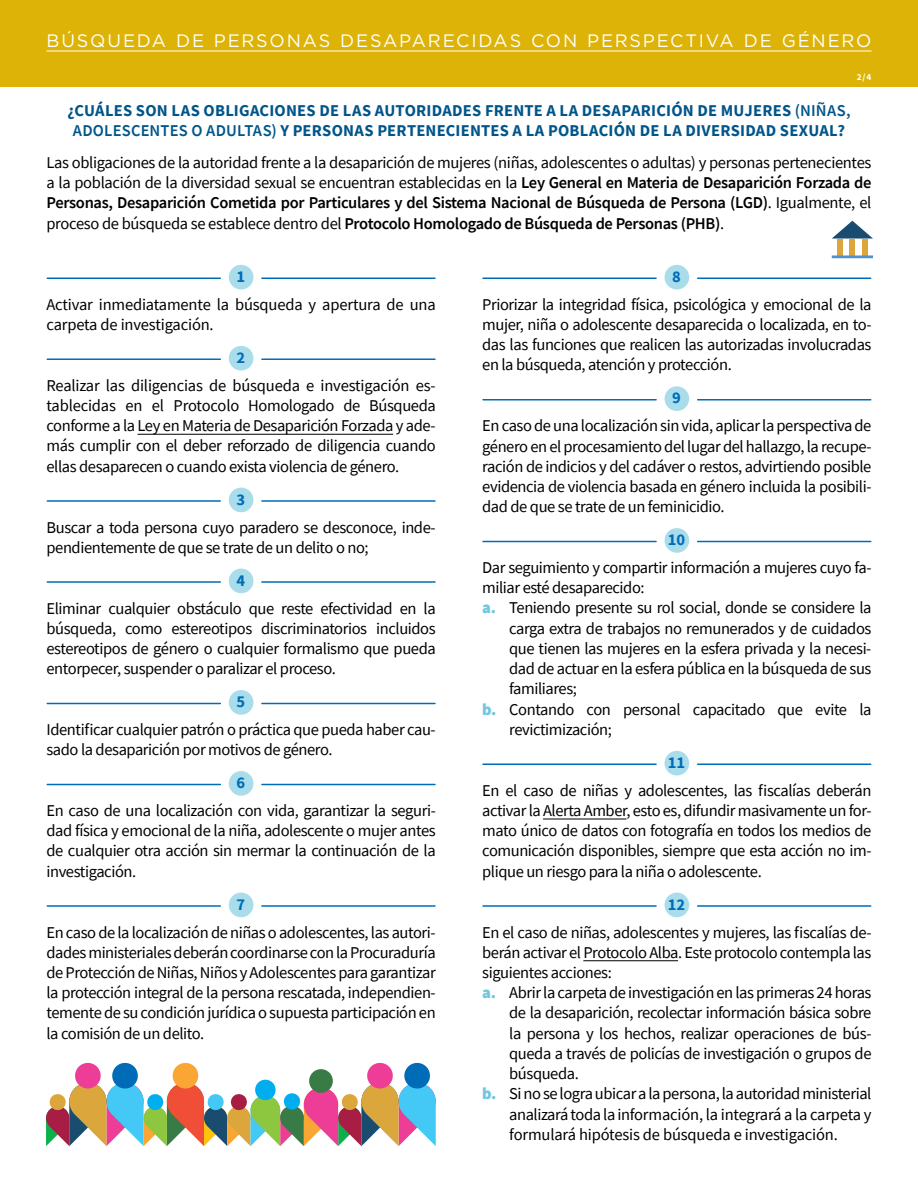
<style>
.page{position:relative;width:918px;height:1188px;background:#fff}
.page>*{position:absolute;margin:0;border:0;box-sizing:border-box;transform-origin:0 0}
.t1{font:18px "Gotham";letter-spacing:.1em;color:#fff}
.t2{font:16.5px/20.2px "Source Sans Pro";letter-spacing:-.025em;color:#000;text-align:justify}
.t3{font:700 16.5px/20.2px "Source Sans Pro";letter-spacing:.015em;color:#00558a;text-align:center}
.t4{font:700 16.5px "Source Sans Pro";color:#006cb7}
.t5{font:700 9.3px "Source Sans Pro";color:#fff}
.s1{font-weight:600}
.s2{font-weight:900;color:#70c7de}
</style>
<div class="page">
<div style="left:0;top:0;width:918px;height:87px;background:#ddb307"></div>
<hr style="left:46px;top:51px;width:826px;height:1px;background:#fff">
<hr style="left:138px;top:434px;width:255px;height:1px;background:#000">
<hr style="left:47px;top:278px;width:173px;height:1px;background:#006cb7">
<div style="left:229px;top:265px;width:24px;height:25px;background:#a9ddeb;border-radius:50%"></div>
<hr style="left:262px;top:278px;width:173px;height:1px;background:#006cb7">
<hr style="left:47px;top:358px;width:173px;height:2px;background:#006cb7">
<div style="left:229px;top:346px;width:24px;height:24px;background:#a9ddeb;border-radius:50%"></div>
<hr style="left:262px;top:358px;width:173px;height:2px;background:#006cb7">
<hr style="left:47px;top:500px;width:173px;height:2px;background:#006cb7">
<div style="left:229px;top:488px;width:24px;height:24px;background:#a9ddeb;border-radius:50%"></div>
<hr style="left:262px;top:500px;width:173px;height:2px;background:#006cb7">
<hr style="left:47px;top:581px;width:173px;height:2px;background:#006cb7">
<div style="left:229px;top:569px;width:24px;height:24px;background:#a9ddeb;border-radius:50%"></div>
<hr style="left:262px;top:581px;width:173px;height:2px;background:#006cb7">
<hr style="left:47px;top:703px;width:173px;height:1px;background:#006cb7">
<div style="left:229px;top:690px;width:24px;height:25px;background:#a9ddeb;border-radius:50%"></div>
<hr style="left:262px;top:703px;width:173px;height:1px;background:#006cb7">
<hr style="left:47px;top:784px;width:173px;height:1px;background:#006cb7">
<div style="left:229px;top:771px;width:24px;height:25px;background:#a9ddeb;border-radius:50%"></div>
<hr style="left:262px;top:784px;width:173px;height:1px;background:#006cb7">
<hr style="left:47px;top:905px;width:173px;height:2px;background:#006cb7">
<div style="left:229px;top:893px;width:24px;height:24px;background:#a9ddeb;border-radius:50%"></div>
<hr style="left:262px;top:905px;width:173px;height:2px;background:#006cb7">
<hr style="left:543px;top:819px;width:83px;height:1px;background:#000">
<hr style="left:583px;top:960px;width:95px;height:1px;background:#000">
<hr style="left:483px;top:278px;width:173px;height:1px;background:#006cb7">
<div style="left:665px;top:265px;width:24px;height:25px;background:#a9ddeb;border-radius:50%"></div>
<hr style="left:698px;top:278px;width:173px;height:1px;background:#006cb7">
<hr style="left:483px;top:399px;width:173px;height:1px;background:#006cb7">
<div style="left:665px;top:386px;width:24px;height:25px;background:#a9ddeb;border-radius:50%"></div>
<hr style="left:698px;top:399px;width:173px;height:1px;background:#006cb7">
<hr style="left:483px;top:541px;width:173px;height:1px;background:#006cb7">
<div style="left:665px;top:528px;width:24px;height:25px;background:#a9ddeb;border-radius:50%"></div>
<hr style="left:698px;top:541px;width:173px;height:1px;background:#006cb7">
<hr style="left:483px;top:764px;width:173px;height:1px;background:#006cb7">
<div style="left:665px;top:751px;width:24px;height:25px;background:#a9ddeb;border-radius:50%"></div>
<hr style="left:698px;top:764px;width:173px;height:1px;background:#006cb7">
<hr style="left:483px;top:905px;width:173px;height:2px;background:#006cb7">
<div style="left:665px;top:893px;width:24px;height:24px;background:#a9ddeb;border-radius:50%"></div>
<hr style="left:698px;top:905px;width:173px;height:2px;background:#006cb7">
<div style="left:837px;top:239px;width:6px;height:19px;background:#dba73c"></div>
<div style="left:849px;top:239px;width:6px;height:19px;background:#dba73c"></div>
<div style="left:862px;top:239px;width:6px;height:19px;background:#dba73c"></div>
<hr style="left:832px;top:255px;width:41px;height:3px;background:#5091cd">
<svg style="left:832px;top:221px;width:41px;height:18px"></svg>
<svg style="left:46px;top:1062px;width:390px;height:84px"></svg>
<p class="t1" style="left:46px;top:29px;width:826px">BÚSQUEDA DE PERSONAS DESAPARECIDAS CON PERSPECTIVA DE GÉNERO</p>
<p class="t5" style="left:857px;top:70px;width:16px">2/4</p>
<p class="t3" style="left:67px;top:100px;width:785px">¿CUÁLES SON LAS OBLIGACIONES DE LAS AUTORIDADES FRENTE A LA DESAPARICIÓN DE MUJERES <span class="s1">(NIÑAS,<br>ADOLESCENTES O ADULTAS)</span> Y PERSONAS PERTENECIENTES A LA POBLACIÓN DE LA DIVERSIDAD SEXUAL?</p>
<p class="t2" style="left:46px;top:152px;width:827px">Las obligaciones de la autoridad frente a la desaparición de mujeres (niñas, adolescentes o adultas) y personas pertenecientes a la población de la diversidad sexual se encuentran establecidas en la <span class="s1">Ley General en Materia de Desaparición Forzada de Personas, Desaparición Cometida por Particulares y del Sistema Nacional de Búsqueda de Persona (LGD)</span>. Igualmente, el proceso de búsqueda se establece dentro del <span class="s1">Protocolo Homologado de Búsqueda de Personas (PHB)</span>.</p>
<p class="t4" style="left:236px;top:265px;width:10px">1</p>
<p class="t2" style="left:46px;top:294px;width:391px">Activar inmediatamente la búsqueda y apertura de una carpeta de investigación.</p>
<p class="t4" style="left:236px;top:346px;width:10px">2</p>
<p class="t2" style="left:46px;top:375px;width:391px">Realizar las diligencias de búsqueda e investigación es&shy;tablecidas en el Protocolo Homologado de Búsqueda conforme a la Ley en Materia de Desaparición Forzada y ade&shy;más cumplir con el deber reforzado de diligencia cuando ellas desaparecen o cuando exista violencia de género.</p>
<p class="t4" style="left:236px;top:488px;width:10px">3</p>
<p class="t2" style="left:46px;top:517px;width:391px">Buscar a toda persona cuyo paradero se desconoce, inde&shy;pendientemente de que se trate de un delito o no;</p>
<p class="t4" style="left:236px;top:569px;width:10px">4</p>
<p class="t2" style="left:46px;top:598px;width:391px">Eliminar cualquier obstáculo que reste efectividad en la búsqueda, como estereotipos discriminatorios incluidos estereotipos de género o cualquier formalismo que pueda entorpecer, suspender o paralizar el proceso.</p>
<p class="t4" style="left:236px;top:690px;width:10px">5</p>
<p class="t2" style="left:46px;top:719px;width:391px">Identificar cualquier patrón o práctica que pueda haber cau&shy;sado la desaparición por motivos de género.</p>
<p class="t4" style="left:236px;top:771px;width:10px">6</p>
<p class="t2" style="left:46px;top:800px;width:391px">En caso de una localización con vida, garantizar la seguri&shy;dad física y emocional de la niña, adolescente o mujer antes de cualquier otra acción sin mermar la continuación de la investigación.</p>
<p class="t4" style="left:236px;top:893px;width:10px">7</p>
<p class="t2" style="left:46px;top:922px;width:391px">En caso de la localización de niñas o adolescentes, las autori&shy;dades ministeriales deberán coordinarse con la Procuraduría de Protección de Niñas, Niños y Adolescentes para garantizar la protección integral de la persona rescatada, independien&shy;temente de su condición jurídica o supuesta participación en la comisión de un delito.</p>
<p class="t4" style="left:672px;top:265px;width:10px">8</p>
<p class="t2" style="left:482px;top:294px;width:391px">Priorizar la integridad física, psicológica y emocional de la mujer, niña o adolescente desaparecida o localizada, en to&shy;das las funciones que realicen las autorizadas involucradas en la búsqueda, atención y protección.</p>
<p class="t4" style="left:672px;top:387px;width:10px">9</p>
<p class="t2" style="left:482px;top:416px;width:391px">En caso de una localización sin vida, aplicar la perspectiva de género en el procesamiento del lugar del hallazgo, la recupe&shy;ración de indicios y del cadáver o restos, advirtiendo posible evidencia de violencia basada en género incluida la posibili&shy;dad de que se trate de un feminicidio.</p>
<p class="t4" style="left:668px;top:528px;width:19px">10</p>
<p class="t2" style="left:482px;top:557px;width:391px">Dar seguimiento y compartir información a mujeres cuyo fa-</p>
<p class="t2" style="left:482px;top:578px;width:164px">miliar esté desaparecido:</p>
<p class="t2" style="left:482px;top:598px;width:391px"><span class="s2">a.</span> Teniendo presente su rol social, donde se considere la</p>
<p class="t2" style="left:509px;top:618px;width:364px">carga extra de trabajos no remunerados y de cuidados</p>
<p class="t2" style="left:509px;top:638px;width:364px">que tienen las mujeres en la esfera privada y la necesi-</p>
<p class="t2" style="left:509px;top:659px;width:364px">dad de actuar en la esfera pública en la búsqueda de sus</p>
<p class="t2" style="left:509px;top:679px;width:69px">familiares;</p>
<p class="t2" style="left:482px;top:699px;width:391px"><span class="s2">b.</span> Contando con personal capacitado que evite la</p>
<p class="t2" style="left:509px;top:719px;width:104px">revictimización;</p>
<p class="t4" style="left:668px;top:751px;width:19px">11</p>
<p class="t2" style="left:482px;top:780px;width:391px">En el caso de niñas y adolescentes, las fiscalías deberán activar la Alerta Amber, esto es, difundir masivamente un for&shy;mato único de datos con fotografía en todos los medios de comunicación disponibles, siempre que esta acción no im&shy;plique un riesgo para la niña o adolescente.</p>
<p class="t4" style="left:668px;top:893px;width:19px">12</p>
<p class="t2" style="left:482px;top:922px;width:391px">En el caso de niñas, adolescentes y mujeres, las fiscalías de-</p>
<p class="t2" style="left:482px;top:942px;width:391px">berán activar el Protocolo Alba. Este protocolo contempla las</p>
<p class="t2" style="left:482px;top:962px;width:131px">siguientes acciones:</p>
<p class="t2" style="left:482px;top:983px;width:391px"><span class="s2">a.</span> Abrir la carpeta de investigación en las primeras 24 horas</p>
<p class="t2" style="left:509px;top:1003px;width:364px">de la desaparición, recolectar información básica sobre</p>
<p class="t2" style="left:509px;top:1023px;width:364px">la persona y los hechos, realizar operaciones de bús-</p>
<p class="t2" style="left:509px;top:1043px;width:364px">queda a través de policías de investigación o grupos de</p>
<p class="t2" style="left:509px;top:1064px;width:71px">búsqueda.</p>
<p class="t2" style="left:482px;top:1084px;width:391px"><span class="s2">b.</span> Si no se logra ubicar a la persona, la autoridad ministerial</p>
<p class="t2" style="left:509px;top:1104px;width:364px">analizará toda la información, la integrará a la carpeta y</p>
<p class="t2" style="left:509px;top:1124px;width:330px">formulará hipótesis de búsqueda e investigación.</p>
</div>
